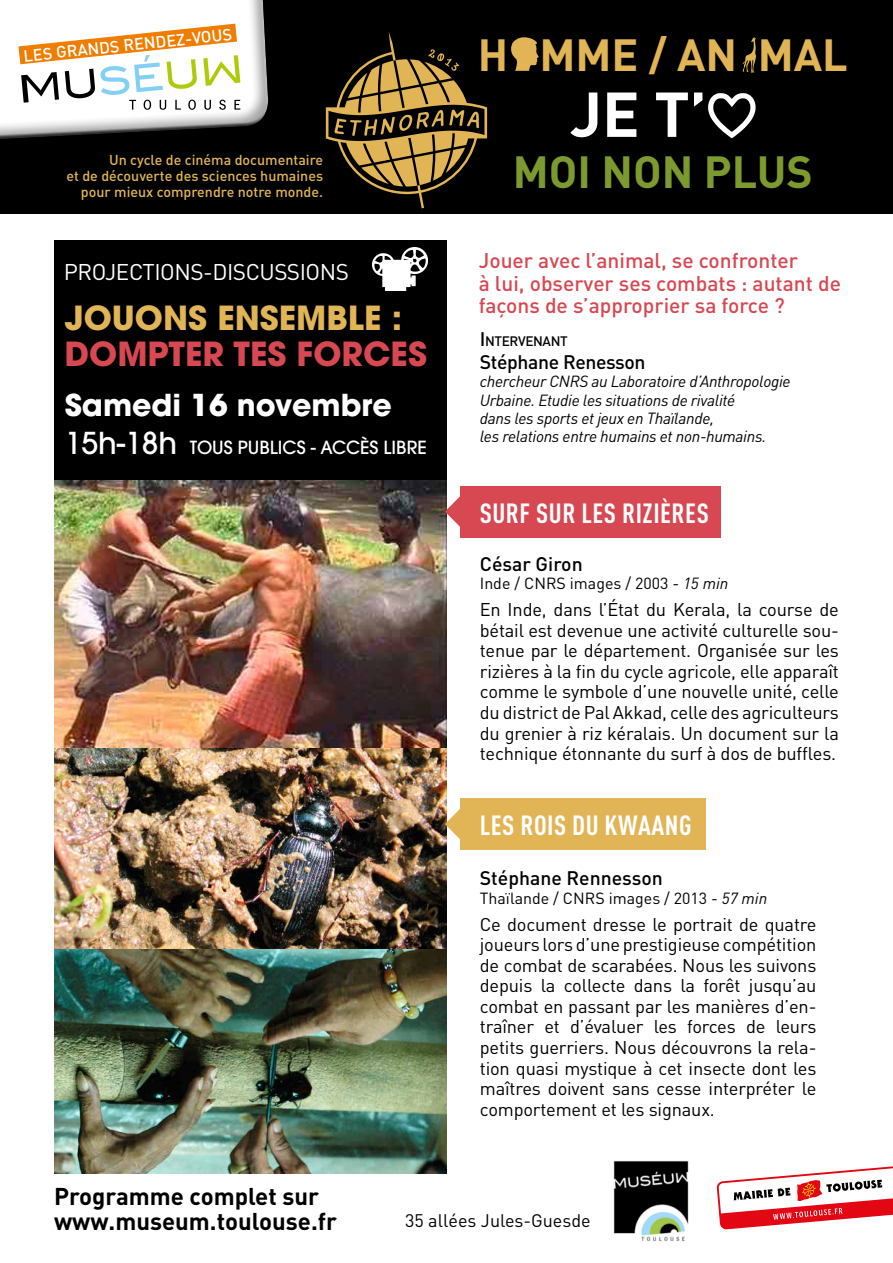
<style>
.page{position:relative;width:893px;height:1263px;background:#fff}
.page>*{position:absolute;margin:0;border:0;box-sizing:border-box;transform-origin:0 0}
.t1{font:700 62.25px "DIN";color:#fff}
.t2{font:700 44.55px "DIN";color:#e1b556}
.t3{font:700 44.55px "DIN";color:#7c9a2e}
.t4{font:700 33px "Avant Garde";color:#d74852}
.t5{font:700 33px "Avant Garde";color:#e1b556}
.t6{font:700 30px "Avant Garde";color:#fff}
.t7{font:700 27.45px "DIN Cond";letter-spacing:.02em;color:#fff}
.t8{font:700 24px/25.5px "DIN";color:#000}
.t9{font:22.5px "DIN";color:#fff}
.t10{font:500 21px/22.5px "DIN";color:#d74852}
.t11{font:500 19.35px "DIN";color:#000}
.t12{font:500 19.35px "DIN";letter-spacing:-.02em;color:#000}
.t13{font:18.3px/20.5px "DIN";letter-spacing:-.01em;color:#000;text-align:justify}
.t14{font:500 18px "Avant Garde";color:#fff}
.t15{font:18px "DIN";color:#000}
.t16{font:500 16.35px "DIN";color:#fff}
.t17{font:italic 16.05px/18.3px "DIN";letter-spacing:-.02em;color:#000}
.t18{font:16.05px "DIN";color:#000}
.t19{font:500 14.25px/15.8px "DIN";color:#e1b556;text-align:right}
.t20{font:500 13.65px "DIN";letter-spacing:-.03em;color:#000}
.s1{font-size:30px}
.s2{font-size:19.35px}
.s3{font-style:italic}
</style>
<div class="page">
<div style="left:54px;top:240px;width:392px;height:934px;background:#000"></div>
<div style="left:460px;top:486px;width:261px;height:51px;background:#d74852"></div>
<img style="left:54px;top:480px;width:392px;height:694px">
<svg style="left:445px;top:496px;width:15px;height:31px"></svg>
<div style="left:460px;top:798px;width:246px;height:52px;background:#e1b556"></div>
<svg style="left:445px;top:808px;width:15px;height:32px"></svg>
<img style="left:372px;top:247px;width:56px;height:43px">
<div style="left:0;top:0;width:893px;height:214px;background:#000"></div>
<svg style="left:742px;top:37px;width:14px;height:36px"></svg>
<svg style="left:511px;top:37px;width:28px;height:34px"></svg>
<svg style="left:708px;top:93px;width:47px;height:45px"></svg>
<svg style="left:0;top:0;width:268px;height:139px;background:#dad0c0"></svg>
<img style="left:613px;top:1160px;width:76px;height:82px">
<svg style="left:717px;top:1166px;width:176px;height:63px"></svg>
<svg style="left:326px;top:32px;width:161px;height:176px"></svg>
<p class="t16" style="left:23px;top:45px;width:211px;rotate:-6deg">LES GRANDS RENDEZ-VOUS</p>
<p class="t19" style="left:66px;top:152px;width:258px">Un cycle de cinéma documentaire<br>et de découverte des sciences humaines pour mieux comprendre notre monde.</p>
<p class="t9" style="left:64px;top:257px;width:65px">Projection</p>
<p class="t9" style="left:190px;top:257px;width:50px">S-discussion</p>
<p class="t9" style="left:336px;top:257px;width:15px">S</p>
<h3 class="t5" style="left:65px;top:296px;width:339px">JOUONS ENSEMBLE :</h3>
<h3 class="t4" style="left:65px;top:332px;width:364px">DOMPTER TES FORCES</h3>
<h3 class="t6" style="left:65px;top:386px;width:329px">SAMEDI 16 NOVEMBRE</h3>
<p class="t14" style="left:65px;top:436px;width:364px"><span class="s1">15H-18H</span> TOUS PUBLICS - ACCÈS LIBRE</p>
<h2 class="t2" style="left:478px;top:26px;width:371px">H MME / AN MAL</h2>
<h1 class="t1" style="left:570px;top:74px;width:138px">JE T’</h1>
<h2 class="t3" style="left:513px;top:142px;width:301px">MOI NON PLUS</h2>
<p class="t10" style="left:479px;top:249px;width:364px">Jouer avec l’animal, se confronter<br>à lui, observer ses combats : autant de façons de s’approprier sa force ?</p>
<p class="t20" style="left:480px;top:332px;width:89px"><span class="s2">I</span>NTERVENANT</p>
<p class="t12" style="left:480px;top:350px;width:167px">Stéphane Renesson</p>
<p class="t17" style="left:480px;top:372px;width:312px">chercheur CNRS au Laboratoire d’Anthropologie Urbaine. Etudie les situations de rivalité<br>dans les sports et jeux en Thaïlande,<br>les relations entre humains et non-humains.</p>
<h3 class="t7" style="left:480px;top:496px;width:228px">SURF SUR LES RIZIÈRES</h3>
<p class="t11" style="left:480px;top:552px;width:104px">César Giron</p>
<p class="t18" style="left:480px;top:573px;width:250px">Inde / CNRS images / 2003 - <span class="s3">15 min</span></p>
<p class="t13" style="left:480px;top:599px;width:361px">En Inde, dans l’État du Kerala, la course de bétail est devenue une activité culturelle sou&shy;tenue par le département. Organisée sur les rizières à la fin du cycle agricole, elle apparaît comme le symbole d’une nouvelle unité, celle du district de Pal Akkad, celle des agriculteurs du grenier à riz kéralais. Un document sur la technique étonnante du surf à dos de buffles.</p>
<h3 class="t7" style="left:480px;top:808px;width:213px">LES ROIS DU KWAANG</h3>
<p class="t11" style="left:480px;top:866px;width:185px">Stéphane Rennesson</p>
<p class="t18" style="left:480px;top:888px;width:289px">Thaïlande / CNRS images / 2013 - <span class="s3">57 min</span></p>
<p class="t13" style="left:480px;top:913px;width:338px">Ce document dresse le portrait de quatre joueurs lors d’une prestigieuse compétition de combat de scarabées. Nous les suivons depuis la collecte dans la forêt jusqu’au combat en passant par les manières d’en&shy;traîner et d’évaluer les forces de leurs petits guerriers. Nous découvrons la rela&shy;tion quasi mystique à cet insecte dont les maîtres doivent sans cesse interpréter le comportement et les signaux.</p>
<h3 class="t8" style="left:54px;top:1182px;width:284px">Programme complet sur www.museum.toulouse.fr</h3>
<p class="t15" style="left:405px;top:1209px;width:187px">35 allées Jules-Guesde</p>
</div>
